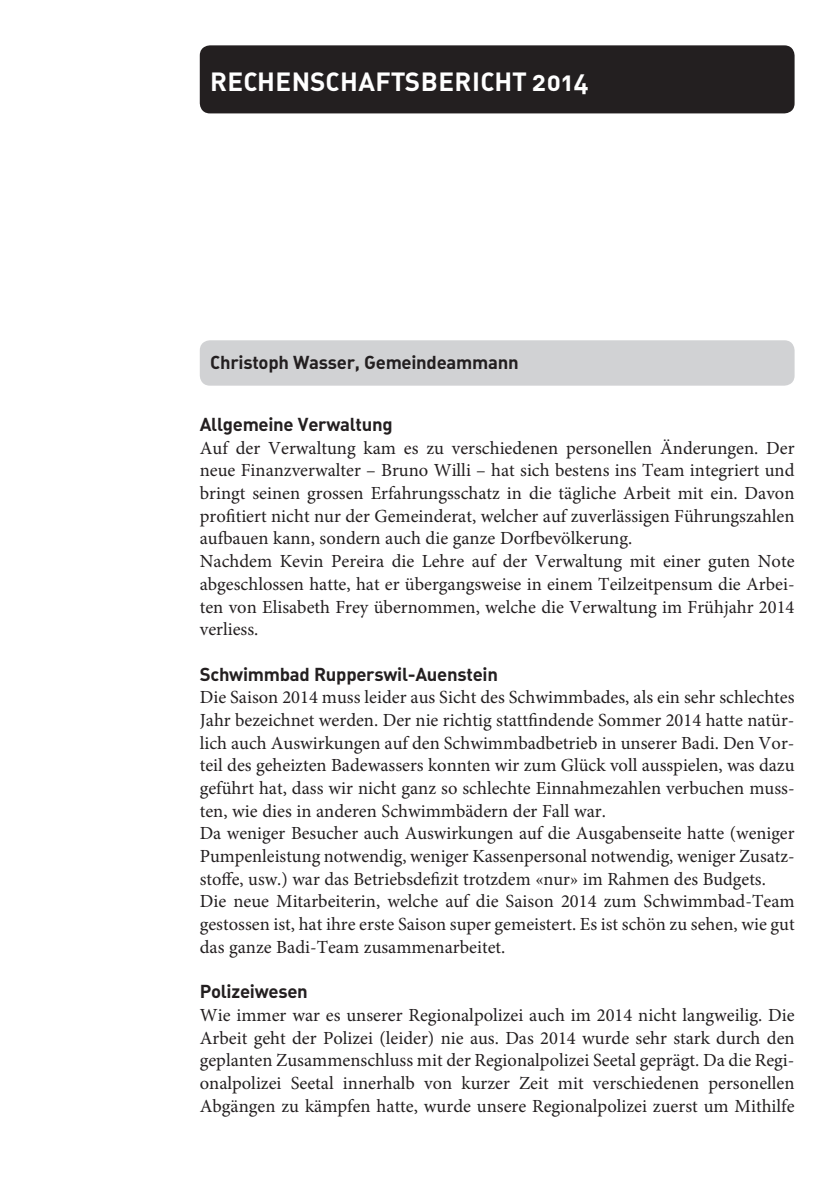
<style>
.page{position:relative;width:840px;height:1191px;background:#fff}
.page>*{position:absolute;margin:0;border:0;box-sizing:border-box;transform-origin:0 0}
.t1{font:26px "DIN Bold Alternate";letter-spacing:.02em;color:#fff}
.t2{font:18.4px/22.6px "Minion Pro";color:#231f20}
.t3{font:18.4px "DIN Bold Alternate";letter-spacing:-.015em;color:#231f20}
</style>
<div class="page">
<div style="left:200px;top:45px;width:594px;height:68px;background:#231f20;border-radius:10px"></div>
<div style="left:200px;top:340px;width:594px;height:46px;background:#d1d2d4;border-radius:10px"></div>
<h1 class="t1" style="left:210px;top:64px;width:380px">RECHENSCHAFTSBERICHT 2014</h1>
<p class="t3" style="left:210px;top:350px;width:310px">Christoph Wasser, Gemeindeammann</p>
<p class="t3" style="left:200px;top:412px;width:194px">Allgemeine Verwaltung</p>
<p class="t2" style="left:200px;top:436px;width:596px">Auf der Verwaltung kam es zu verschiedenen personellen Änderungen. Der neue Finanzverwalter – Bruno Willi – hat sich bestens ins Team integriert und bringt seinen grossen Erfahrungsschatz in die tägliche Arbeit mit ein. Davon profitiert nicht nur der Gemeinderat, welcher auf zuverlässigen Führungszahlen aufbauen kann, sondern auch die ganze Dorfbevölkerung.<br>Nachdem Kevin Pereira die Lehre auf der Verwaltung mit einer guten Note abgeschlossen hatte, hat er übergangsweise in einem Teilzeitpensum die Arbei&shy;ten von Elisabeth Frey übernommen, welche die Verwaltung im Frühjahr 2014 verliess.</p>
<p class="t3" style="left:200px;top:662px;width:299px">Schwimmbad Rupperswil-Auenstein</p>
<p class="t2" style="left:200px;top:686px;width:596px">Die Saison 2014 muss leider aus Sicht des Schwimmbades, als ein sehr schlechtes Jahr bezeichnet werden. Der nie richtig stattfindende Sommer 2014 hatte natür&shy;lich auch Auswirkungen auf den Schwimmbadbetrieb in unserer Badi. Den Vor&shy;teil des geheizten Badewassers konnten wir zum Glück voll ausspielen, was dazu geführt hat, dass wir nicht ganz so schlechte Einnahmezahlen verbuchen muss&shy;ten, wie dies in anderen Schwimmbädern der Fall war.<br>Da weniger Besucher auch Auswirkungen auf die Ausgabenseite hatte (weniger Pumpenleistung notwendig, weniger Kassenpersonal notwendig, weniger Zusatz&shy;stoffe, usw.) war das Betriebsdefizit trotzdem «nur» im Rahmen des Budgets.<br>Die neue Mitarbeiterin, welche auf die Saison 2014 zum Schwimmbad-Team gestossen ist, hat ihre erste Saison super gemeistert. Es ist schön zu sehen, wie gut das ganze Badi-Team zusammenarbeitet.</p>
<p class="t3" style="left:200px;top:979px;width:109px">Polizeiwesen</p>
<p class="t2" style="left:200px;top:1003px;width:596px;text-align:justify">Wie immer war es unserer Regionalpolizei auch im 2014 nicht langweilig. Die Arbeit geht der Polizei (leider) nie aus. Das 2014 wurde sehr stark durch den geplanten Zusammenschluss mit der Regionalpolizei Seetal geprägt. Da die Regi&shy;onalpolizei Seetal innerhalb von kurzer Zeit mit verschiedenen personellen Abgängen zu kämpfen hatte, wurde unsere Regionalpolizei zuerst um Mithilfe</p>
</div>
